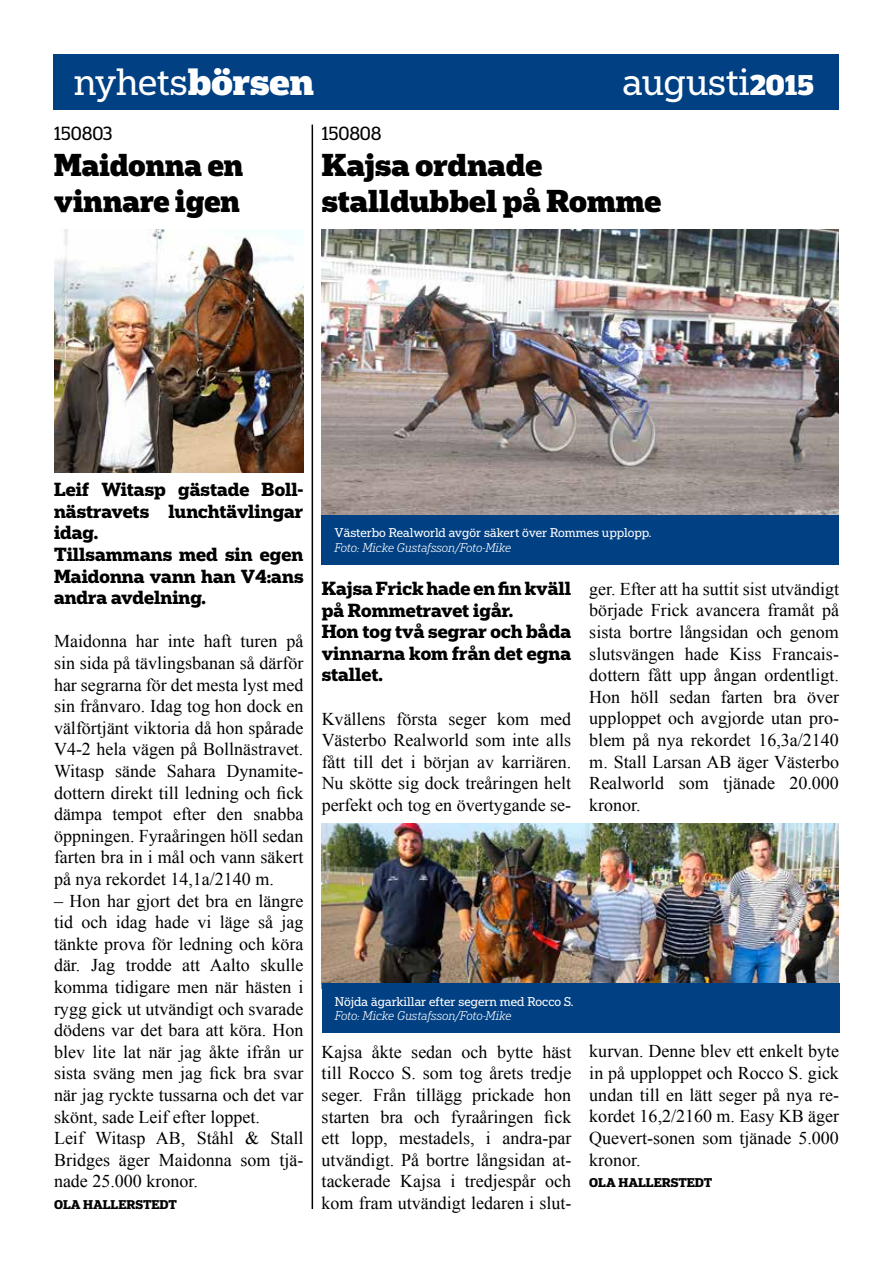
<style>
.page{position:relative;width:893px;height:1263px;background:#fff}
.page>*{position:absolute;margin:0;border:0;box-sizing:border-box;transform-origin:0 0}
.t1{font:36px "Popular";letter-spacing:-.01em;color:#fff}
.t2{font:900 30px/36px "Popular";color:#000}
.t3{font:900 30px/36px "Popular";color:#000;scale:.96 1}
.t4{font:18px/21.6px "Times New Roman";color:#000;text-align:justify}
.t5{font:700 18px/21.6px "Popular";color:#000}
.t6{font:18px "Popular";letter-spacing:-.01em;color:#000}
.t7{font:12px "Popular";color:#fff}
.t8{font:italic 300 12px "Popular";letter-spacing:-.005em;color:#fff}
.t9{font:700 12px "Popular";color:#000}
.s1{font-weight:900}
.s2{font-weight:900;font-size:27px}
</style>
<div class="page">
<img style="left:322px;top:230px;width:517px;height:285px">
<div style="left:54px;top:54px;width:785px;height:56px;background:#004083"></div>
<hr style="left:312px;top:125px;width:1px;height:1084px;background:#000">
<div style="left:322px;top:515px;width:517px;height:50px;background:#004083"></div>
<img style="left:322px;top:824px;width:517px;height:159px">
<div style="left:322px;top:983px;width:517px;height:50px;background:#004083"></div>
<img style="left:54px;top:230px;width:250px;height:242px">
<h1 class="t1" style="left:74px;top:59px;width:241px">nyhets<span class="s1">börsen</span></h1>
<h1 class="t1" style="left:623px;top:59px;width:193px">augusti<span class="s2">2015</span></h1>
<p class="t6" style="left:54px;top:121px;width:60px">150803</p>
<h2 class="t3" style="left:54px;top:145px;width:199px">Maidonna en vinnare igen</h2>
<p class="t6" style="left:322px;top:121px;width:61px">150808</p>
<h2 class="t2" style="left:322px;top:145px;width:341px">Kajsa ordnade stalldubbel på Romme</h2>
<p class="t5" style="left:54px;top:478px;width:251px">Leif Witasp gästade Boll&shy;nästravets lunchtävlingar idag.<br>Tillsammans med sin egen<br>Maidonna vann han V4:ans andra avdelning.</p>
<p class="t4" style="left:54px;top:630px;width:251px">Maidonna har inte haft turen på sin sida på tävlingsbanan så därför har segrarna för det mesta lyst med sin frånvaro. Idag tog hon dock en välförtjänt viktoria då hon spårade V4-2 hela vägen på Bollnästravet.<br>Witasp sände Sahara Dynamite&shy;dottern direkt till ledning och fick dämpa tempot efter den snabba öppningen. Fyraåringen höll sedan farten bra in i mål och vann säkert på nya rekordet 14,1a/2140 m.</p>
<p class="t4" style="left:54px;top:889px;width:251px;text-align:left">– Hon har gjort det bra en längre tid och idag hade vi läge så jag tänkte prova för ledning och köra där. Jag trodde att Aalto skulle komma tidigare men när hästen i rygg gick ut utvändigt och svarade dödens var det bara att köra. Hon blev lite lat när jag åkte ifrån ur sista sväng men jag fick bra svar när jag ryckte tussarna och det var skönt, sade Leif efter loppet.<br>Leif Witasp AB, Ståhl &amp; Stall<br>Bridges äger Maidonna som tjä&shy;nade 25.000 kronor.</p>
<p class="t9" style="left:54px;top:1196px;width:125px">OLA HALLERSTEDT</p>
<p class="t7" style="left:334px;top:525px;width:318px">Västerbo Realworld avgör säkert över Rommes upplopp.</p>
<p class="t8" style="left:334px;top:540px;width:178px">Foto: Micke Gustafsson/Foto-Mike</p>
<p class="t4" style="left:589px;top:578px;width:251px">ger. Efter att ha suttit sist utvändigt började Frick avancera framåt på sista bortre långsidan och genom slutsvängen hade Kiss Francais&shy;dottern fått upp ångan ordentligt.<br>Hon höll sedan farten bra över upploppet och avgjorde utan pro&shy;blem på nya rekordet 16,3a/2140 m. Stall Larsan AB äger Västerbo Realworld som tjänade 20.000 kronor.</p>
<p class="t5" style="left:322px;top:577px;width:251px">Kajsa Frick hade en fin kväll på Rommetravet igår.<br>Hon tog två segrar och båda vinnarna kom från det egna stallet.</p>
<p class="t4" style="left:322px;top:707px;width:251px">Kvällens första seger kom med Västerbo Realworld som inte alls fått till det i början av karriären.<br>Nu skötte sig dock treåringen helt perfekt och tog en övertygande se-</p>
<p class="t7" style="left:335px;top:993px;width:240px">Nöjda ägarkillar efter segern med Rocco S.</p>
<p class="t8" style="left:335px;top:1008px;width:178px">Foto: Micke Gustafsson/Foto-Mike</p>
<p class="t4" style="left:322px;top:1041px;width:251px">Kajsa åkte sedan och bytte häst till Rocco S. som tog årets tredje seger. Från tillägg prickade hon starten bra och fyraåringen fick ett lopp, mestadels, i andra-par utvändigt. På bortre långsidan at&shy;tackerade Kajsa i tredjespår och kom fram utvändigt ledaren i slut-</p>
<p class="t4" style="left:589px;top:1040px;width:251px">kurvan. Denne blev ett enkelt byte in på upploppet och Rocco S. gick undan till en lätt seger på nya re&shy;kordet 16,2/2160 m. Easy KB äger Quevert-sonen som tjänade 5.000 kronor.</p>
<p class="t9" style="left:589px;top:1175px;width:125px">OLA HALLERSTEDT</p>
</div>
